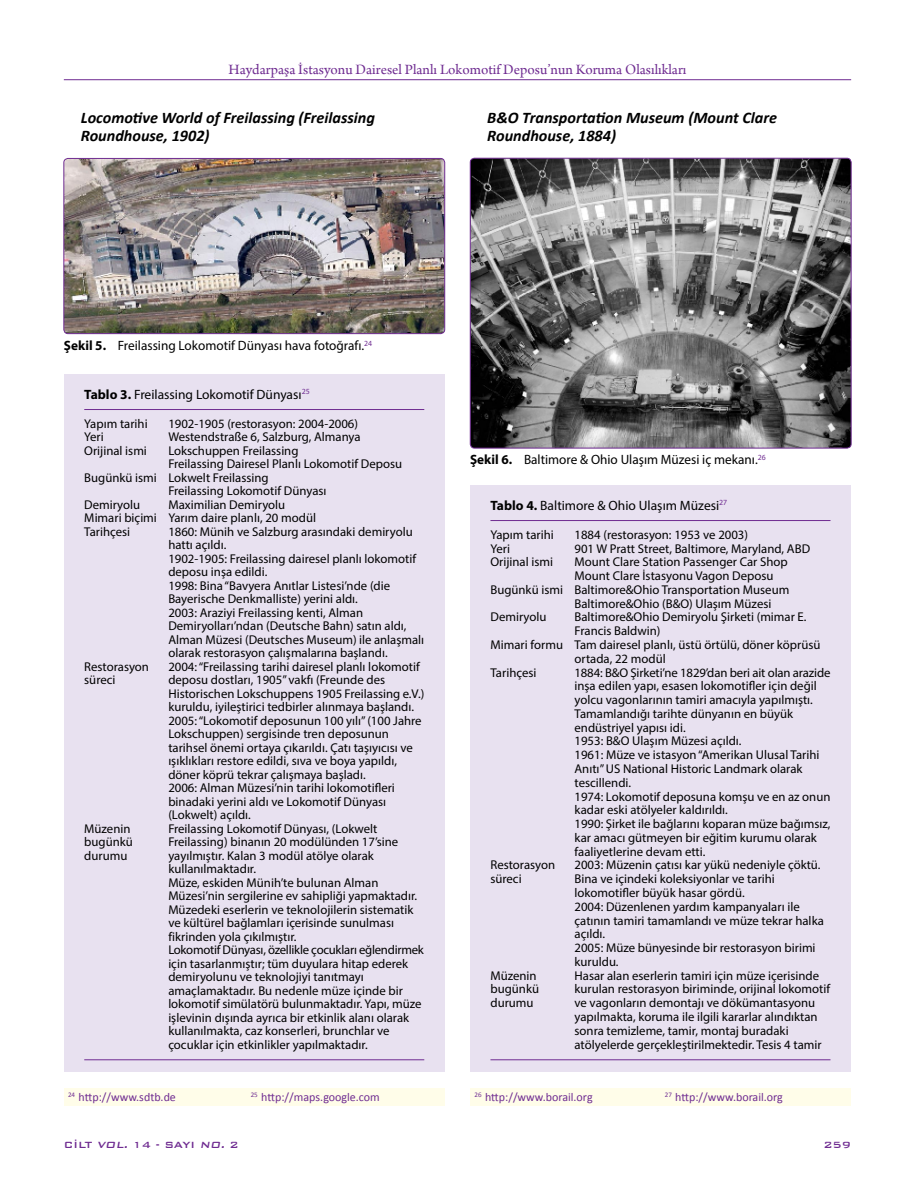
<style>
.page{position:relative;width:915px;height:1191px;background:#fff}
.page>*{position:absolute;margin:0;border:0;box-sizing:border-box;transform-origin:0 0}
.t1{font:italic 700 16.2px/18.8px "Calibri";color:#000}
.t2{font:15px "Arno Pro";color:#6f2c91}
.t3{font:13.5px "Myriad Pro";color:#000}
.t4{font:12.75px/13.5px "Myriad Pro";color:#000}
.t5{font:12px "Calibri";color:#6f2c91}
.t6{font:500 12px "Bank Gothic BT";color:#6f2c91}
.s1{font-weight:700}
.s2{font-style:italic}
</style>
<div class="page">
<img style="left:64px;top:158px;width:380px;height:176px">
<div style="left:64px;top:158px;width:381px;height:176px;border:1px solid #6f2c91;border-radius:4px"></div>
<div style="left:64px;top:374px;width:380px;height:697px;background:#e8e1f0"></div>
<hr style="left:84px;top:409px;width:340px;height:1px;background:#6f2c91">
<hr style="left:84px;top:1059px;width:340px;height:1px;background:#6f2c91">
<div style="left:470px;top:485px;width:380px;height:586px;background:#e8e1f0"></div>
<hr style="left:490px;top:520px;width:340px;height:1px;background:#6f2c91">
<hr style="left:490px;top:1059px;width:340px;height:1px;background:#6f2c91">
<div style="left:64px;top:1088px;width:182px;height:17px;background:#fffde9"></div>
<div style="left:470px;top:1088px;width:190px;height:17px;background:#fffde9"></div>
<div style="left:246px;top:1088px;width:198px;height:17px;background:#fffde9"></div>
<div style="left:660px;top:1088px;width:190px;height:17px;background:#fffde9"></div>
<img style="left:470px;top:158px;width:380px;height:290px">
<div style="left:470px;top:158px;width:381px;height:290px;border:1px solid #6f2c91;border-radius:4px"></div>
<hr style="left:64px;top:79px;width:786px;height:1px;background:#6f2c91">
<p class="t2" style="left:228px;top:61px;width:459px">Haydarpaşa İstasyonu Dairesel Planlı Lokomotif Deposu’nun Koruma Olasılıkları</p>
<p class="t1" style="left:81px;top:108px;width:295px">Locomotive World of Freilassing (Freilassing<br>Roundhouse, 1902)</p>
<p class="t1" style="left:487px;top:108px;width:291px">B&amp;O Transportation Museum (Mount Clare<br>Roundhouse, 1884)</p>
<p class="t3" style="left:64px;top:337px;width:310px"><span class="s1">Şekil 5.</span> Freilassing Lokomotif Dünyası hava fotoğrafı.<sup>24</sup></p>
<p class="t3" style="left:84px;top:386px;width:227px"><span class="s1">Tablo 3.</span> Freilassing Lokomotif Dünyası<sup>25</sup></p>
<p class="t4" style="left:84px;top:416px;width:65px">Yapım tarihi</p>
<p class="t4" style="left:168px;top:416px;width:191px">1902-1905 (restorasyon: 2004-2006)</p>
<p class="t4" style="left:84px;top:430px;width:21px">Yeri</p>
<p class="t4" style="left:168px;top:430px;width:194px">Westendstraße 6, Salzburg, Almanya</p>
<p class="t4" style="left:84px;top:443px;width:64px">Orijinal ismi</p>
<p class="t4" style="left:168px;top:443px;width:132px">Lokschuppen Freilassing</p>
<p class="t4" style="left:168px;top:457px;width:235px">Freilassing Dairesel Planlı Lokomotif Deposu</p>
<p class="t4" style="left:84px;top:470px;width:186px">Bugünkü ismi Lokwelt Freilassing</p>
<p class="t4" style="left:168px;top:484px;width:160px">Freilassing Lokomotif Dünyası</p>
<p class="t4" style="left:84px;top:497px;width:57px">Demiryolu</p>
<p class="t4" style="left:84px;top:497px;width:233px;text-indent:84px">Maximilian Demiryolu<br>Mimari biçimi Yarım daire planlı, 20 modül<br>Tarihçesi</p>
<p class="t4" style="left:168px;top:524px;width:257px">1860: Münih ve Salzburg arasındaki demiryolu hattı açıldı.<br>1902-1905: Freilassing dairesel planlı lokomotif deposu inşa edildi.<br>1998: Bina “Bavyera Anıtlar Listesi’nde (die Bayerische Denkmalliste) yerini aldı.<br>2003: Araziyi Freilassing kenti, Alman Demiryolları’ndan (Deutsche Bahn) satın aldı, Alman Müzesi (Deutsches Museum) ile anlaşmalı olarak restorasyon çalışmalarına başlandı.</p>
<p class="t4" style="left:84px;top:659px;width:66px">Restorasyon</p>
<p class="t4" style="left:168px;top:659px;width:253px">2004: “Freilassing tarihi dairesel planlı lokomotif</p>
<p class="t4" style="left:84px;top:673px;width:33px">süreci</p>
<p class="t4" style="left:168px;top:673px;width:257px">deposu dostları, 1905” vakfı (Freunde des Historischen Lokschuppens 1905 Freilassing e.V.) kuruldu, iyileştirici tedbirler alınmaya başlandı.<br>2005: “Lokomotif deposunun 100 yılı” (100 Jahre Lokschuppen) sergisinde tren deposunun tarihsel önemi ortaya çıkarıldı. Çatı taşıyıcısı ve ışıklıkları restore edildi, sıva ve boya yapıldı, döner köprü tekrar çalışmaya başladı.<br>2006: Alman Müzesi’nin tarihi lokomotifleri binadaki yerini aldı ve Lokomotif Dünyası (Lokwelt) açıldı.</p>
<p class="t4" style="left:84px;top:821px;width:48px">Müzenin</p>
<p class="t4" style="left:168px;top:821px;width:210px">Freilassing Lokomotif Dünyası, (Lokwelt</p>
<p class="t4" style="left:84px;top:835px;width:50px">bugünkü</p>
<p class="t4" style="left:168px;top:835px;width:231px">Freilassing) binanın 20 modülünden 17’sine</p>
<p class="t4" style="left:84px;top:848px;width:45px">durumu</p>
<p class="t4" style="left:168px;top:848px;width:257px">yayılmıştır. Kalan 3 modül atölye olarak kullanılmaktadır.<br>Müze, eskiden Münih’te bulunan Alman Müzesi’nin sergilerine ev sahipliği yapmaktadır.<br>Müzedeki eserlerin ve teknolojilerin sistematik ve kültürel bağlamları içerisinde sunulması fikrinden yola çıkılmıştır.<br>Lokomotif Dünyası, özellikle çocukları eğlendirmek için tasarlanmıştır; tüm duyulara hitap ederek demiryolunu ve teknolojiyi tanıtmayı amaçlamaktadır. Bu nedenle müze içinde bir lokomotif simülatörü bulunmaktadır. Yapı, müze işlevinin dışında ayrıca bir etkinlik alanı olarak kullanılmakta, caz konserleri, brunchlar ve çocuklar için etkinlikler yapılmaktadır.</p>
<p class="t3" style="left:470px;top:451px;width:297px"><span class="s1">Şekil 6.</span> Baltimore &amp; Ohio Ulaşım Müzesi iç mekanı.<sup>26</sup></p>
<p class="t3" style="left:490px;top:497px;width:238px"><span class="s1">Tablo 4.</span> Baltimore &amp; Ohio Ulaşım Müzesi<sup>27</sup></p>
<p class="t4" style="left:490px;top:527px;width:65px">Yapım tarihi</p>
<p class="t4" style="left:574px;top:527px;width:175px">1884 (restorasyon: 1953 ve 2003)</p>
<p class="t4" style="left:490px;top:541px;width:21px">Yeri</p>
<p class="t4" style="left:574px;top:541px;width:237px">901 W Pratt Street, Baltimore, Maryland, ABD</p>
<p class="t4" style="left:490px;top:555px;width:64px">Orijinal ismi</p>
<p class="t4" style="left:574px;top:555px;width:215px">Mount Clare Station Passenger Car Shop</p>
<p class="t4" style="left:574px;top:569px;width:200px">Mount Clare İstasyonu Vagon Deposu</p>
<p class="t4" style="left:490px;top:582px;width:300px">Bugünkü ismi Baltimore&amp;Ohio Transportation Museum</p>
<p class="t4" style="left:574px;top:596px;width:198px">Baltimore&amp;Ohio (B&amp;O) Ulaşım Müzesi</p>
<p class="t4" style="left:490px;top:610px;width:57px">Demiryolu</p>
<p class="t4" style="left:574px;top:610px;width:233px">Baltimore&amp;Ohio Demiryolu Şirketi (mimar E.</p>
<p class="t4" style="left:574px;top:624px;width:87px">Francis Baldwin)</p>
<p class="t4" style="left:490px;top:638px;width:331px">Mimari formu Tam dairesel planlı, üstü örtülü, döner köprüsü</p>
<p class="t4" style="left:574px;top:651px;width:93px">ortada, 22 modül</p>
<p class="t4" style="left:490px;top:665px;width:48px">Tarihçesi</p>
<p class="t4" style="left:574px;top:665px;width:257px">1884: B&amp;O Şirketi’ne 1829’dan beri ait olan arazide inşa edilen yapı, esasen lokomotifler için değil yolcu vagonlarının tamiri amacıyla yapılmıştı.<br>Tamamlandığı tarihte dünyanın en büyük endüstriyel yapısı idi.<br>1953: B&amp;O Ulaşım Müzesi açıldı.<br>1961: Müze ve istasyon “Amerikan Ulusal Tarihi Anıtı” US National Historic Landmark olarak tescillendi.<br>1974: Lokomotif deposuna komşu ve en az onun kadar eski atölyeler kaldırıldı.<br>1990: Şirket ile bağlarını koparan müze bağımsız, kar amacı gütmeyen bir eğitim kurumu olarak faaliyetlerine devam etti.</p>
<p class="t4" style="left:490px;top:858px;width:66px">Restorasyon</p>
<p class="t4" style="left:574px;top:858px;width:247px">2003: Müzenin çatısı kar yükü nedeniyle çöktü.</p>
<p class="t4" style="left:490px;top:872px;width:33px">süreci</p>
<p class="t4" style="left:574px;top:872px;width:251px">Bina ve içindeki koleksiyonlar ve tarihi lokomotifler büyük hasar gördü.<br>2004: Düzenlenen yardım kampanyaları ile çatının tamiri tamamlandı ve müze tekrar halka açıldı.<br>2005: Müze bünyesinde bir restorasyon birimi kuruldu.</p>
<p class="t4" style="left:490px;top:968px;width:48px">Müzenin</p>
<p class="t4" style="left:574px;top:968px;width:246px">Hasar alan eserlerin tamiri için müze içerisinde</p>
<p class="t4" style="left:490px;top:982px;width:50px">bugünkü</p>
<p class="t4" style="left:574px;top:982px;width:257px">kurulan restorasyon biriminde, orijinal lokomotif</p>
<p class="t4" style="left:490px;top:996px;width:45px">durumu</p>
<p class="t4" style="left:574px;top:995px;width:248px">ve vagonların demontajı ve dökümantasyonu yapılmakta, koruma ile ilgili kararlar alındıktan sonra temizleme, tamir, montaj buradaki atölyelerde gerçekleştirilmektedir. Tesis 4 tamir</p>
<p class="t5" style="left:68px;top:1089px;width:109px"><sup>24</sup> http://www.sdtb.de</p>
<p class="t5" style="left:474px;top:1089px;width:120px"><sup>26</sup> http://www.borail.org</p>
<p class="t5" style="left:251px;top:1089px;width:131px"><sup>25</sup> http://maps.google.com</p>
<p class="t5" style="left:664px;top:1089px;width:120px"><sup>27</sup> http://www.borail.org</p>
<p class="t6" style="left:64px;top:1138px;width:176px">CİLT <span class="s2">VOL.</span> 14 - SAYI <span class="s2">NO.</span> 2</p>
<p class="t6" style="left:823px;top:1138px;width:29px">259</p>
</div>
